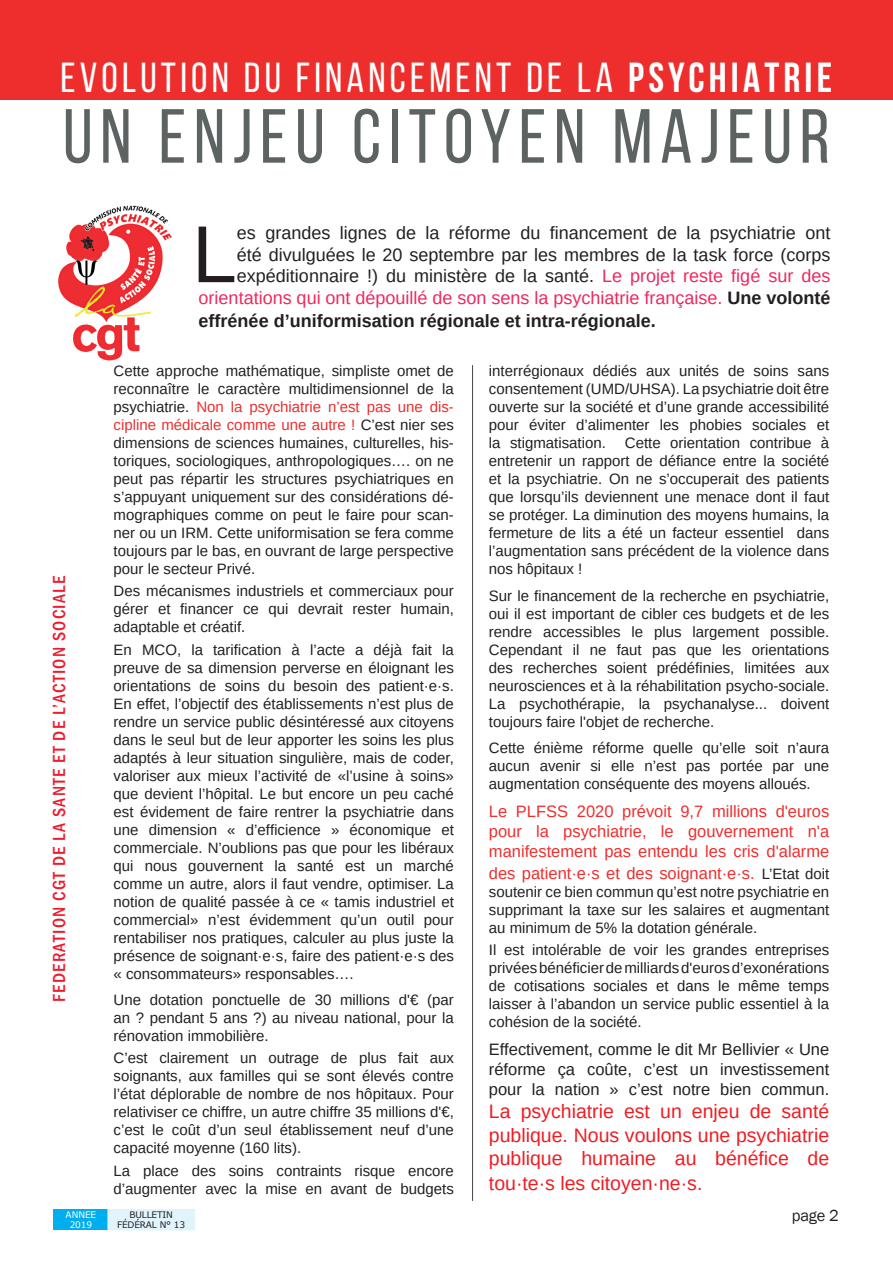
<style>
.page{position:relative;width:893px;height:1263px;background:#fff}
.page>*{position:absolute;margin:0;border:0;box-sizing:border-box;transform-origin:0 0}
.t1{font:80.85px "Arimo";color:#231f20}
.t2{font:76.5px "Bebas Neue";letter-spacing:.1em;color:#5d6262}
.t3{font:42px "Bebas Neue";letter-spacing:.1em;color:#fff}
.t4{font:19.5px/23.4px "Arimo";color:#ee1d23;text-align:justify}
.t5{font:18px/21.6px "Arimo";color:#231f20;text-align:right}
.t6{font:700 18px "Arimo";color:#231f20}
.t7{font:500 condensed 18px "Franklin Gothic";letter-spacing:.07em;color:#ee1b2d}
.t8{font:16.5px/19.8px "Arimo";color:#ee2d2d;text-align:justify}
.t9{font:16.5px/19.8px "Arimo";color:#231f20;text-align:justify}
.t10{font:16.5px "Franklin Gothic";color:#231f20}
.t11{font:15px/18px "Arimo";color:#231f20;text-align:justify}
.t12{font:9px/9.8px "Verdana";letter-spacing:-.02em;color:#231f20;text-align:center}
.t13{font:9px/9.8px "Verdana";letter-spacing:-.01em;color:#fff;text-align:center}
.s1{font-weight:700}
.s2{color:#ee275e}
.s3{color:#ee2d2d}
.s4{font-size:15px;color:#231f20}
</style>
<div class="page">
<div style="left:54px;top:1209px;width:54px;height:21px;background:#00aeef"></div>
<div style="left:108px;top:1209px;width:86px;height:21px;background:#e1f4fc"></div>
<img style="left:58px;top:205px;width:114px;height:156px">
<div style="left:0;top:0;width:893px;height:100px;background:#ee2e2c"></div>
<hr style="left:472px;top:365px;width:1px;height:836px;background:#434749">
<hr style="left:892px;top:1160px;width:1px;height:41px;background:#ee2f2d">
<h3 class="t3" style="left:61px;top:55px;width:773px">EVOLUTION DU FINANCEMENT DE LA <span class="s1">PSYCHIATRIE</span></h3>
<h2 class="t2" style="left:63px;top:95px;width:768px">UN ENJEU CITOYEN MAJEUR</h2>
<p class="t7" style="left:47px;top:1002px;width:427px;rotate:-90deg">FEDERATION CGT DE LA SANTE ET DE L’ACTION SOCIALE</p>
<p class="t5" style="left:199px;top:222px;width:633px">es grandes lignes de la réforme du financement de la psychiatrie ont<br>été divulguées le 20 septembre par les membres de la task force (corps expéditionnaire !) du ministère de la santé. <span class="s2">Le projet reste figé sur des orientations qui ont dépouillé de son sens la psychiatrie française.</span> <span class="s1">Une volonté</span></p>
<p class="t6" style="left:199px;top:309px;width:459px">effrénée d’uniformisation régionale et intra-régionale.</p>
<p class="t11" style="left:114px;top:362px;width:342px">Cette approche mathématique, simpliste omet de reconnaître le caractère multidimensionnel de la psychiatrie. <span class="s3">Non la psychiatrie n’est pas une dis&shy;cipline médicale comme une autre !</span> C’est nier ses dimensions de sciences humaines, culturelles, his&shy;toriques, sociologiques, anthropologiques…. on ne peut pas répartir les structures psychiatriques en s’appuyant uniquement sur des considérations dé&shy;mographiques comme on peut le faire pour scan&shy;ner ou un IRM. Cette uniformisation se fera comme toujours par le bas, en ouvrant de large perspective pour le secteur Privé.</p>
<p class="t11" style="left:114px;top:582px;width:342px">Des mécanismes industriels et commerciaux pour gérer et financer ce qui devrait rester humain, adaptable et créatif.</p>
<p class="t11" style="left:114px;top:640px;width:342px">En MCO, la tarification à l’acte a déjà fait la preuve de sa dimension perverse en éloignant les orientations de soins du besoin des patient·e·s.<br>En effet, l’objectif des établissements n’est plus de rendre un service public désintéressé aux citoyens dans le seul but de leur apporter les soins les plus adaptés à leur situation singulière, mais de coder, valoriser aux mieux l’activité de «l’usine à soins» que devient l’hôpital. Le but encore un peu caché est évidement de faire rentrer la psychiatrie dans une dimension « d’efficience » économique et commerciale. N’oublions pas que pour les libéraux qui nous gouvernent la santé est un marché comme un autre, alors il faut vendre, optimiser. La notion de qualité passée à ce « tamis industriel et commercial» n’est évidemment qu’un outil pour rentabiliser nos pratiques, calculer au plus juste la présence de soignant·e·s, faire des patient·e·s des « consommateurs» responsables….</p>
<p class="t11" style="left:114px;top:991px;width:342px">Une dotation ponctuelle de 30 millions d'€ (par an ? pendant 5 ans ?) au niveau national, pour la rénovation immobilière.</p>
<p class="t11" style="left:114px;top:1049px;width:342px">C’est clairement un outrage de plus fait aux soignants, aux familles qui se sont élevés contre l’état déplorable de nombre de nos hôpitaux. Pour relativiser ce chiffre, un autre chiffre 35 millions d'€, c’est le coût d’un seul établissement neuf d’une capacité moyenne (160 lits).</p>
<p class="t11" style="left:114px;top:1161px;width:342px">La place des soins contraints risque encore d’augmenter avec la mise en avant de budgets</p>
<h1 class="t1" style="left:192px;top:203px;width:46px">L</h1>
<p class="t11" style="left:489px;top:362px;width:342px">interrégionaux dédiés aux unités de soins sans consentement (UMD/UHSA). La psychiatrie doit être ouverte sur la société et d’une grande accessibilité pour éviter d’alimenter les phobies sociales et la stigmatisation.</p>
<p class="t11" style="left:489px;top:434px;width:342px;text-indent:136px">Cette orientation contribue à entretenir un rapport de défiance entre la société et la psychiatrie. On ne s’occuperait des patients que lorsqu’ils deviennent une menace dont il faut se protéger. La diminution des moyens humains, la fermeture de lits a été un facteur essentiel dans l’augmentation sans précédent de la violence dans nos hôpitaux !</p>
<p class="t11" style="left:489px;top:586px;width:342px">Sur le financement de la recherche en psychiatrie, oui il est important de cibler ces budgets et de les rendre accessibles le plus largement possible.<br>Cependant il ne faut pas que les orientations des recherches soient prédéfinies, limitées aux neurosciences et à la réhabilitation psycho-sociale.<br>La psychothérapie, la psychanalyse... doivent toujours faire l'objet de recherche.</p>
<p class="t11" style="left:489px;top:739px;width:342px">Cette énième réforme quelle qu’elle soit n’aura aucun avenir si elle n’est pas portée par une augmentation conséquente des moyens alloués.</p>
<p class="t8" style="left:489px;top:802px;width:342px">Le PLFSS 2020 prévoit 9,7 millions d'euros pour la psychiatrie, le gouvernement n'a manifestement pas entendu les cris d'alarme</p>
<p class="t8" style="left:489px;top:863px;width:342px">des patient·e·s et des soignant·e·s. <span class="s4">L’Etat doit</span></p>
<p class="t11" style="left:489px;top:882px;width:342px">soutenir ce bien commun qu’est notre psychiatrie en supprimant la taxe sur les salaires et augmentant au minimum de 5% la dotation générale.</p>
<p class="t11" style="left:489px;top:941px;width:342px">Il est intolérable de voir les grandes entreprises privées bénéficier de milliards d'euros d’exonérations de cotisations sociales et dans le même temps laisser à l’abandon un service public essentiel à la cohésion de la société.</p>
<p class="t9" style="left:489px;top:1040px;width:342px">Effectivement, comme le dit Mr Bellivier « Une réforme ça coûte, c’est un investissement pour la nation » c’est notre bien commun.</p>
<h3 class="t4" style="left:489px;top:1100px;width:342px">La psychiatrie est un enjeu de santé publique. Nous voulons une psychiatrie publique humaine au bénéfice de</h3>
<h3 class="t4" style="left:489px;top:1172px;width:215px">tou·te·s les citoyen·ne·s.</h3>
<p class="t13" style="left:66px;top:1210px;width:32px">ANNEE<br>2019</p>
<p class="t12" style="left:117px;top:1210px;width:70px">BULLETIN<br>FÉDÉRAL N° 13</p>
<p class="t10" style="left:792px;top:1205px;width:49px">page 2</p>
</div>
